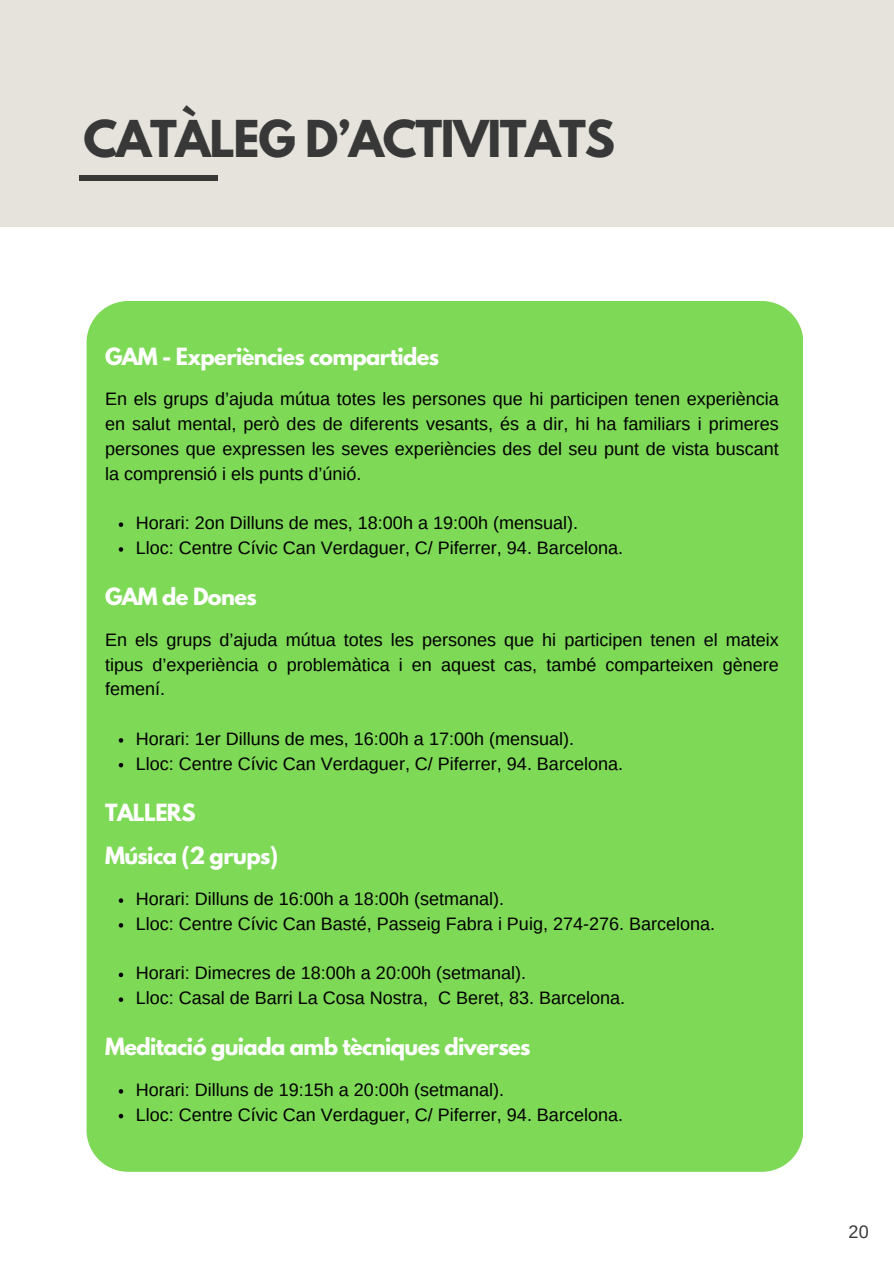
<style>
.page{position:relative;width:894px;height:1264px;background:#fff}
.page>*{position:absolute;margin:0;border:0;box-sizing:border-box;transform-origin:0 0}
.t1{font:700 45px "League Spartan";letter-spacing:-.03em;color:#383838}
.t2{font:700 21px "League Spartan";letter-spacing:-.03em;color:#fff}
.t3{font:18px/24.8px "Arimo";color:#000;text-align:justify}
.t4{font:18px "Arimo";color:#383838}
</style>
<div class="page">
<div style="left:0;top:0;width:893px;height:226px;background:#e5e3dc"></div>
<div style="left:79px;top:175px;width:139px;height:6px;background:#383838"></div>
<div style="left:86px;top:301px;width:717px;height:870px;background:#7ed957"></div>
<svg style="left:119px;top:898px;width:4px;height:4px"></svg>
<svg style="left:119px;top:923px;width:4px;height:4px"></svg>
<svg style="left:119px;top:972px;width:4px;height:5px"></svg>
<svg style="left:119px;top:997px;width:4px;height:4px"></svg>
<svg style="left:119px;top:522px;width:4px;height:5px"></svg>
<svg style="left:119px;top:547px;width:4px;height:4px"></svg>
<svg style="left:119px;top:738px;width:4px;height:4px"></svg>
<svg style="left:119px;top:763px;width:4px;height:4px"></svg>
<svg style="left:119px;top:1089px;width:4px;height:4px"></svg>
<svg style="left:119px;top:1113px;width:4px;height:5px"></svg>
<h1 class="t1" style="left:84px;top:117px;width:532px">CATÀLEG D’ACTIVITATS</h1>
<h2 class="t2" style="left:105px;top:345px;width:335px">GAM - Experiències compartides</h2>
<h3 class="t3" style="left:105px;top:387px;width:675px">En els grups d’ajuda mútua totes les persones que hi participen tenen experiència en salut mental, però des de diferents vesants, és a dir, hi ha familiars i primeres persones que expressen les seves experiències des del seu punt de vista buscant la comprensió i els punts d’únió.</h3>
<p class="t3" style="left:136px;top:510px;width:443px">Horari: 2on Dilluns de mes, 18:00h a 19:00h (mensual).</p>
<p class="t3" style="left:136px;top:535px;width:488px">Lloc: Centre Cívic Can Verdaguer, C/ Piferrer, 94. Barcelona.</p>
<p class="t2" style="left:105px;top:586px;width:153px">GAM de Dones</p>
<p class="t3" style="left:105px;top:627px;width:675px">En els grups d’ajuda mútua totes les persones que hi participen tenen el mateix tipus d’experiència o problemàtica i en aquest cas, també comparteixen gènere femení.</p>
<h3 class="t3" style="left:136px;top:726px;width:439px">Horari: 1er Dilluns de mes, 16:00h a 17:00h (mensual).</h3>
<p class="t3" style="left:136px;top:751px;width:488px">Lloc: Centre Cívic Can Verdaguer, C/ Piferrer, 94. Barcelona.</p>
<p class="t2" style="left:105px;top:801px;width:92px">TALLERS</p>
<p class="t2" style="left:105px;top:845px;width:174px">Música (2 grups)</p>
<p class="t3" style="left:136px;top:886px;width:369px">Horari: Dilluns de 16:00h a 18:00h (setmanal).</p>
<h3 class="t3" style="left:136px;top:911px;width:580px">Lloc: Centre Cívic Can Basté, Passeig Fabra i Puig, 274-276. Barcelona.</h3>
<p class="t3" style="left:136px;top:960px;width:391px">Horari: Dimecres de 18:00h a 20:00h (setmanal).</p>
<p class="t3" style="left:136px;top:985px;width:491px">Lloc: Casal de Barri La Cosa Nostra, C Beret, 83. Barcelona.</p>
<p class="t2" style="left:105px;top:1036px;width:426px">Meditació guiada amb tècniques diverses</p>
<h3 class="t3" style="left:136px;top:1077px;width:369px">Horari: Dilluns de 19:15h a 20:00h (setmanal).</h3>
<p class="t3" style="left:136px;top:1101px;width:488px">Lloc: Centre Cívic Can Verdaguer, C/ Piferrer, 94. Barcelona.</p>
<h3 class="t4" style="left:848px;top:1222px;width:22px">20</h3>
</div>
